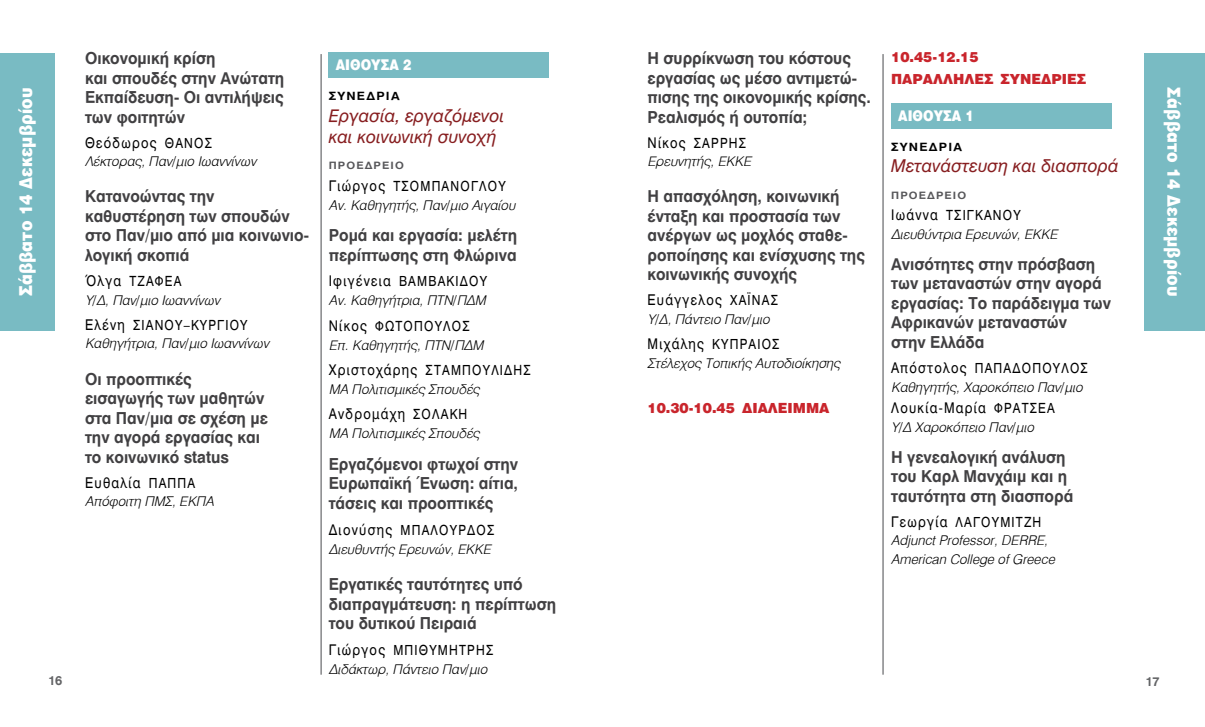
<style>
.page{position:relative;width:1205px;height:727px;background:#fff}
.page>*{position:absolute;margin:0;border:0;box-sizing:border-box;transform-origin:0 0}
.t1{font:17.5px/21.5px "UB Helvetica Italic";color:#871e20}
.t2{font:900 17.5px "UB Helvetica";letter-spacing:.01em;color:#fff;scale:.9 1}
.t3{font:16.25px/19.5px "UB Helvetica Bold";color:#414042;scale:.95 1}
.t4{font:14.5px "UB Helvetica";letter-spacing:.1em;color:#000;scale:.87 1}
.t5{font:900 14.5px "UB Helvetica";color:#fff;scale:.87 1}
.t6{font:13.75px "UB Helvetica";letter-spacing:.1em;color:#000;scale:.87 1}
.t7{font:900 13.75px/21.2px "UB Helvetica";color:#c9252c}
.t8{font:13.25px/18.8px "UB Helvetica Light Italic";color:#000}
.t9{font:12.5px "UB Helvetica Bold";color:#636466}
.t10{font:11.25px "UB Helvetica Bold";letter-spacing:.1em;color:#000;scale:1.1 1}
.t11{font:10px "UB Helvetica Bold";letter-spacing:.1em;color:#565659;scale:1.1 1}
.s1{font-size:13.75px}
.s2{font-size:14.5px}
</style>
<div class="page">
<hr style="left:882px;top:54px;width:1px;height:620px;background:#6d6e71">
<hr style="left:320px;top:54px;width:2px;height:620px;background:#6d6e71">
<div style="left:1144px;top:53px;width:61px;height:277px;background:#79bbc3"></div>
<div style="left:0;top:53px;width:55px;height:277px;background:#79bbc3"></div>
<div style="left:329px;top:52px;width:220px;height:26px;background:#79bbc3"></div>
<div style="left:891px;top:103px;width:220px;height:25px;background:#79bbc3"></div>
<p class="t2" style="left:16px;top:296px;width:233px;rotate:-90deg">Σάββατο 14 Δεκεμβρίου</p>
<p class="t3" style="left:85px;top:48px;width:211px">Οικονομική κρίση<br>και σπουδές στην Ανώτατη<br>Εκπαίδευση- Οι αντιλήψεις των φοιτητών</p>
<p class="t4" style="left:85px;top:134px;width:147px">Θεόδωρος <span class="s1">ΘΑΝΟΣ</span></p>
<p class="t8" style="left:85px;top:152px;width:173px">Λέκτορας, Παν/μιο Ιωαννίνων</p>
<p class="t3" style="left:85px;top:187px;width:237px">Κατανοώντας την καθυστέρηση των σπουδών στο Παν/μιο από μια κοινωνιο&shy;λογική σκοπιά</p>
<p class="t6" style="left:85px;top:273px;width:112px"><span class="s2">Όλγα</span> ΤΖΑΦΕΑ</p>
<p class="t8" style="left:85px;top:291px;width:136px">Υ/Δ, Παν/μιο Ιωαννίνων</p>
<p class="t6" style="left:85px;top:317px;width:189px"><span class="s2">Ελένη</span> ΣΙΑΝΟΥ–ΚΥΡΓΙΟΥ</p>
<p class="t8" style="left:85px;top:334px;width:185px">Καθηγήτρια, Παν/μιο Ιωαννίνων</p>
<p class="t3" style="left:85px;top:369px;width:194px">Οι προοπτικές εισαγωγής των μαθητών στα Παν/μια σε σχέση με την αγορά εργασίας και το κοινωνικό status</p>
<p class="t4" style="left:85px;top:474px;width:128px">Ευθαλία <span class="s1">ΠΑΠΠΑ</span></p>
<p class="t8" style="left:85px;top:492px;width:130px">Απόφοιτη ΠΜΣ, ΕΚΠΑ</p>
<p class="t3" style="left:647px;top:48px;width:237px">Η συρρίκνωση του κόστους εργασίας ως μέσο αντιμετώ&shy;πισης της οικονομικής κρίσης.<br>Ρεαλισμός ή ουτοπία;</p>
<p class="t6" style="left:647px;top:135px;width:104px"><span class="s2">Νίκος</span> ΣΑΡΡΗΣ</p>
<p class="t8" style="left:647px;top:152px;width:105px">Ερευνητής, ΕΚΚΕ</p>
<p class="t3" style="left:647px;top:187px;width:230px">Η απασχόληση, κοινωνική ένταξη και προστασία των ανέργων ως μοχλός σταθε&shy;ροποίησης και ενίσχυσης της κοινωνικής συνοχής</p>
<p class="t4" style="left:647px;top:292px;width:151px">Ευάγγελος <span class="s1">ΧΑΪΝΑΣ</span></p>
<p class="t8" style="left:647px;top:310px;width:124px">Υ/Δ, Πάντειο Παν/μιο</p>
<p class="t6" style="left:647px;top:336px;width:152px"><span class="s2">Μιχάλης</span> ΚΥΠΡΑΙΟΣ</p>
<p class="t8" style="left:647px;top:354px;width:194px">Στέλεχος Τοπικής Αυτοδιοίκησης</p>
<p class="t7" style="left:647px;top:397px;width:184px">10.30-10.45 Διάλει μμα</p>
<p class="t7" style="left:891px;top:47px;width:180px">10.45-12.15<br>Παράλληλες Συνεδρίες</p>
<p class="t5" style="left:898px;top:107px;width:41px">ΑΙΘΟΥΣΑ</p>
<p class="t5" style="left:965px;top:107px;width:11px">1</p>
<p class="t10" style="left:891px;top:140px;width:59px">Συνεδρία</p>
<p class="t1" style="left:891px;top:155px;width:229px">Μετανάστευση και διασπορά</p>
<p class="t11" style="left:891px;top:189px;width:70px">Προεδρείο</p>
<p class="t6" style="left:891px;top:207px;width:151px"><span class="s2">Ιωάννα</span> ΤΣΙΓΚΑΝΟΥ</p>
<p class="t8" style="left:891px;top:225px;width:168px">Διευθύντρια Ερευνών, ΕΚΚΕ</p>
<p class="t3" style="left:891px;top:254px;width:233px">Ανισότητες στην πρόσβαση των μεταναστών στην αγορά εργασίας: Το παράδειγμα των<br>Αφρικανών μεταναστών<br>στην Ελλάδα</p>
<p class="t6" style="left:891px;top:360px;width:227px"><span class="s2">Απόστολος</span> ΠΑΠΑΔΟΠΟΥΛΟΣ</p>
<p class="t8" style="left:891px;top:377px;width:193px">Καθηγητής, Χαροκόπειο Παν/μιο</p>
<p class="t4" style="left:891px;top:399px;width:190px">Λουκία-Μαρία <span class="s1">ΦΡΑΤΣΕΑ</span></p>
<p class="t8" style="left:891px;top:417px;width:144px">Υ/Δ Χαροκόπειο Παν/μιο</p>
<p class="t3" style="left:891px;top:447px;width:193px">Η γενεαλογική ανάλυση του Καρλ Μανχάιμ και η ταυτότητα στη διασπορά</p>
<p class="t6" style="left:891px;top:513px;width:172px"><span class="s2">Γεωργία</span> ΛΑΓΟΥΜΙΤΖΗ</p>
<p class="t8" style="left:891px;top:531px;width:165px">Adjunct Professor, DERRE,<br>American College of Greece</p>
<p class="t5" style="left:336px;top:56px;width:41px">ΑΙΘΟΥΣΑ</p>
<p class="t5" style="left:403px;top:56px;width:11px">2</p>
<p class="t10" style="left:329px;top:90px;width:59px">Συνεδρία</p>
<p class="t1" style="left:329px;top:105px;width:177px">Εργασία, εργαζόμενοι και κοινωνική συνοχή</p>
<p class="t11" style="left:329px;top:160px;width:70px">Προεδρείο</p>
<p class="t6" style="left:329px;top:178px;width:205px"><span class="s2">Γιώργος</span> ΤΣΟΜΠΑΝΟΓΛΟΥ</p>
<p class="t8" style="left:329px;top:196px;width:188px">Αν. Καθηγητής, Παν/μιο Αιγαίου</p>
<p class="t3" style="left:329px;top:225px;width:200px">Ρομά και εργασία: μελέτη περίπτωσης στη Φλώρινα</p>
<p class="t6" style="left:329px;top:273px;width:184px"><span class="s2">Ιφιγένεια</span> ΒΑΜΒΑΚΙΔΟΥ</p>
<p class="t8" style="left:329px;top:291px;width:159px">Aν. Καθηγήτρια, ΠΤΝ/ΠΔΜ</p>
<p class="t6" style="left:329px;top:318px;width:163px"><span class="s2">Νίκος</span> ΦΩΤΟΠΟΥΛΟΣ</p>
<p class="t8" style="left:329px;top:335px;width:156px">Επ. Καθηγητής, ΠΤΝ/ΠΔΜ</p>
<p class="t6" style="left:329px;top:362px;width:223px"><span class="s2">Χριστοχάρης</span> ΣΤΑΜΠΟΥΛΙΔΗΣ</p>
<p class="t8" style="left:329px;top:380px;width:152px">ΜA Πολιτισμικές Σπουδές</p>
<p class="t4" style="left:329px;top:406px;width:159px">Ανδρομάχη <span class="s1">ΣΟΛΑΚΗ</span></p>
<p class="t8" style="left:329px;top:424px;width:152px">ΜA Πολιτισμικές Σπουδές</p>
<p class="t3" style="left:329px;top:454px;width:201px;text-align:justify">Εργαζόμενοι φτωχοί στην Ευρωπαϊκή Ένωση: αίτια, τάσεις και προοπτικές</p>
<p class="t6" style="left:329px;top:521px;width:191px"><span class="s2">Διονύσης</span> ΜΠΑΛΟΥΡΔΟΣ</p>
<p class="t8" style="left:329px;top:539px;width:164px">Διευθυντής Ερευνών, ΕΚΚΕ</p>
<p class="t3" style="left:329px;top:574px;width:241px">Εργατικές ταυτότητες υπό διαπραγμάτευση: η περίπτωση του δυτικού Πειραιά</p>
<p class="t6" style="left:329px;top:642px;width:180px"><span class="s2">Γιώργος</span> ΜΠΙΘΥΜΗΤΡΗΣ</p>
<p class="t8" style="left:329px;top:659px;width:160px">Διδάκτωρ, Πάντειο Παν/μιο</p>
<p class="t2" style="left:1184px;top:87px;width:233px;rotate:90deg">Σάββατο 14 Δεκεμβρίου</p>
<p class="t9" style="left:48px;top:672px;width:16px">16</p>
<p class="t9" style="left:1145px;top:673px;width:16px">17</p>
</div>
